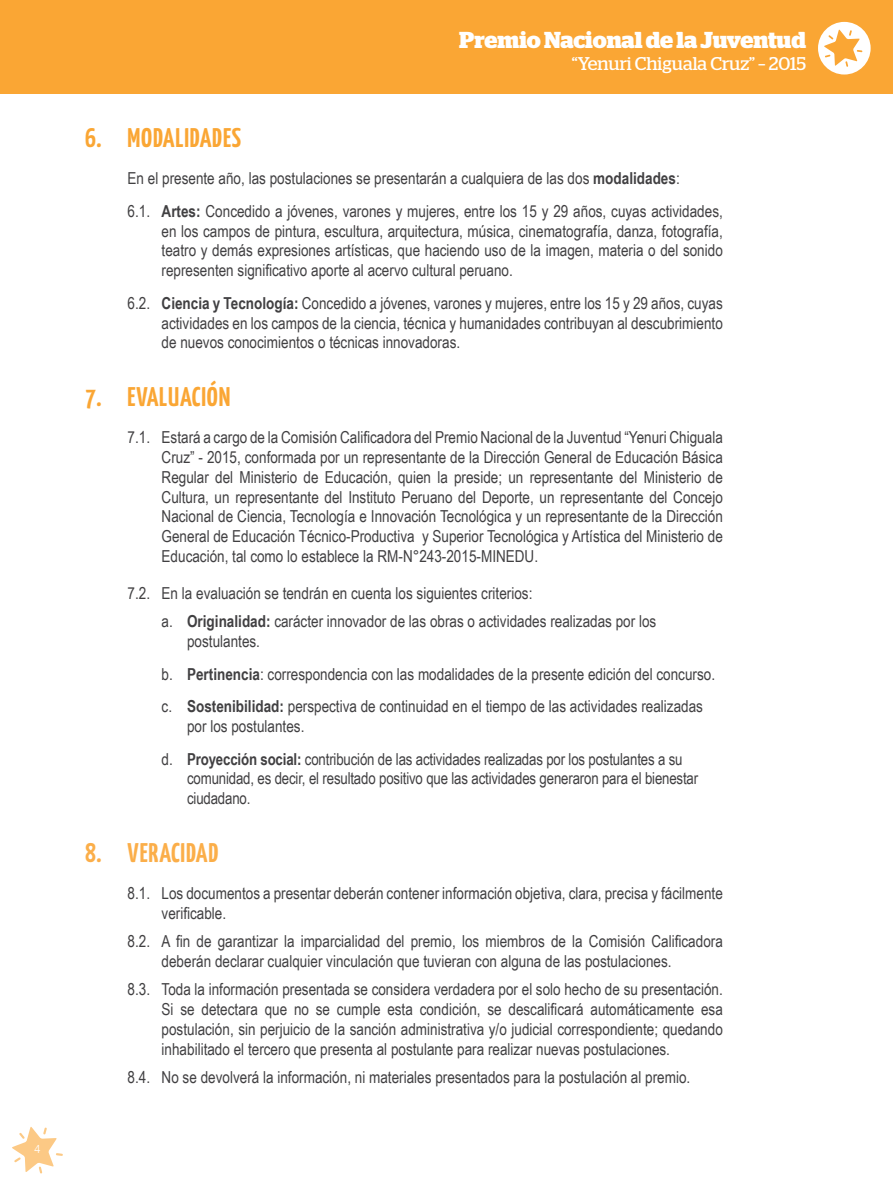
<style>
.page{position:relative;width:893px;height:1191px;background:#fff}
.page>*{position:absolute;margin:0;border:0;box-sizing:border-box;transform-origin:0 0}
.t1{font:700 27px "Yanone Kaffeesatz";letter-spacing:.03em;color:#faa634}
.t2{font:700 27px "Yanone Kaffeesatz";letter-spacing:.03em;color:#fbae49}
.t3{font:700 23.1px "Stag";letter-spacing:-.005em;color:#fff}
.t4{font:18.45px "Stag";color:#fff}
.t5{font:16.5px/19.8px "Arial Narrow";color:#414042}
.t6{font:300 12px "Swiss 721 BT";color:#fff}
.s1{font-weight:700}
</style>
<div class="page">
<svg style="left:12px;top:1127px;width:51px;height:46px"></svg>
<div style="left:0;top:0;width:893px;height:94px;background:#faa634"></div>
<div style="left:818px;top:22px;width:53px;height:53px;background:#fff;border-radius:50%"></div>
<svg style="left:824px;top:30px;width:38px;height:37px"></svg>
<p class="t6" style="left:34px;top:1141px;width:8px">4</p>
<h2 class="t3" style="left:459px;top:27px;width:348px">Premio Nacional de la Juventud</h2>
<p class="t4" style="left:572px;top:53px;width:236px">“Yenuri Chiguala Cruz” – 2015</p>
<h1 class="t1" style="left:85px;top:122px;width:158px">6. MODALIDADES</h1>
<p class="t5" style="left:128px;top:162px;width:597px;line-height:32.5px">En el presente año, las postulaciones se presentarán a cualquiera de las dos <span class="s1">modalidades</span>:<br>6.1. <span class="s1">Artes:</span> Concedido a jóvenes, varones y mujeres, entre los 15 y 29 años, cuyas actividades,</p>
<p class="t5" style="left:162px;top:220px;width:563px;text-align:justify">en los campos de pintura, escultura, arquitectura, música, cinematografía, danza, fotografía, teatro y demás expresiones artísticas, que haciendo uso de la imagen, materia o del sonido representen significativo aporte al acervo cultural peruano.</p>
<p class="t5" style="left:162px;top:292px;width:563px;text-align:justify;text-indent:-34px">6.2. <span class="s1">Ciencia y Tecnología:</span> Concedido a jóvenes, varones y mujeres, entre los 15 y 29 años, cuyas actividades en los campos de la ciencia, técnica y humanidades contribuyan al descubrimiento de nuevos conocimientos o técnicas innovadoras.</p>
<h1 class="t1" style="left:85px;top:380px;width:147px">7. EVALUACIÓN</h1>
<p class="t5" style="left:162px;top:427px;width:563px;text-align:justify;text-indent:-34px">7.1. Estará a cargo de la Comisión Calificadora del Premio Nacional de la Juventud “Yenuri Chiguala Cruz” - 2015, conformada por un representante de la Dirección General de Educación Básica Regular del Ministerio de Educación, quien la preside; un representante del Ministerio de Cultura, un representante del Instituto Peruano del Deporte, un representante del Concejo Nacional de Ciencia, Tecnología e Innovación Tecnológica y un representante de la Dirección General de Educación Técnico-Productiva y Superior Tecnológica y Artística del Ministerio de Educación, tal como lo establece la RM-N°243-2015-MINEDU.</p>
<p class="t5" style="left:162px;top:578px;width:496px;line-height:28.3px;text-indent:-34px">7.2. En la evaluación se tendrán en cuenta los siguientes criterios:<br>a. <span class="s1">Originalidad:</span> carácter innovador de las obras o actividades realizadas por los</p>
<p class="t5" style="left:162px;top:624px;width:555px;line-height:32.5px;text-indent:26px">postulantes.<br>b. <span class="s1">Pertinencia</span>: correspondencia con las modalidades de la presente edición del concurso. c. <span class="s1">Sostenibilidad:</span> perspectiva de continuidad en el tiempo de las actividades realizadas</p>
<p class="t5" style="left:162px;top:709px;width:523px;line-height:32.5px;text-indent:25px">por los postulantes.<br>d. <span class="s1">Proyección social:</span> contribución de las actividades realizadas por los postulantes a su</p>
<p class="t5" style="left:187px;top:768px;width:513px">comunidad, es decir, el resultado positivo que las actividades generaron para el bienestar ciudadano.</p>
<h1 class="t2" style="left:85px;top:836px;width:135px">8. VERACIDAD</h1>
<p class="t5" style="left:162px;top:882px;width:563px;text-indent:-34px">8.1. Los documentos a presentar deberán contener información objetiva, clara, precisa y fácilmente verificable.</p>
<p class="t5" style="left:162px;top:930px;width:563px;text-indent:-34px">8.2. A fin de garantizar la imparcialidad del premio, los miembros de la Comisión Calificadora deberán declarar cualquier vinculación que tuvieran con alguna de las postulaciones.</p>
<p class="t5" style="left:162px;top:978px;width:563px;text-align:justify;text-indent:-34px">8.3. Toda la información presentada se considera verdadera por el solo hecho de su presentación.<br>Si se detectara que no se cumple esta condición, se descalificará automáticamente esa postulación, sin perjuicio de la sanción administrativa y/o judicial correspondiente; quedando inhabilitado el tercero que presenta al postulante para realizar nuevas postulaciones.</p>
<p class="t5" style="left:128px;top:1066px;width:564px">8.4. No se devolverá la información, ni materiales presentados para la postulación al premio.</p>
</div>
